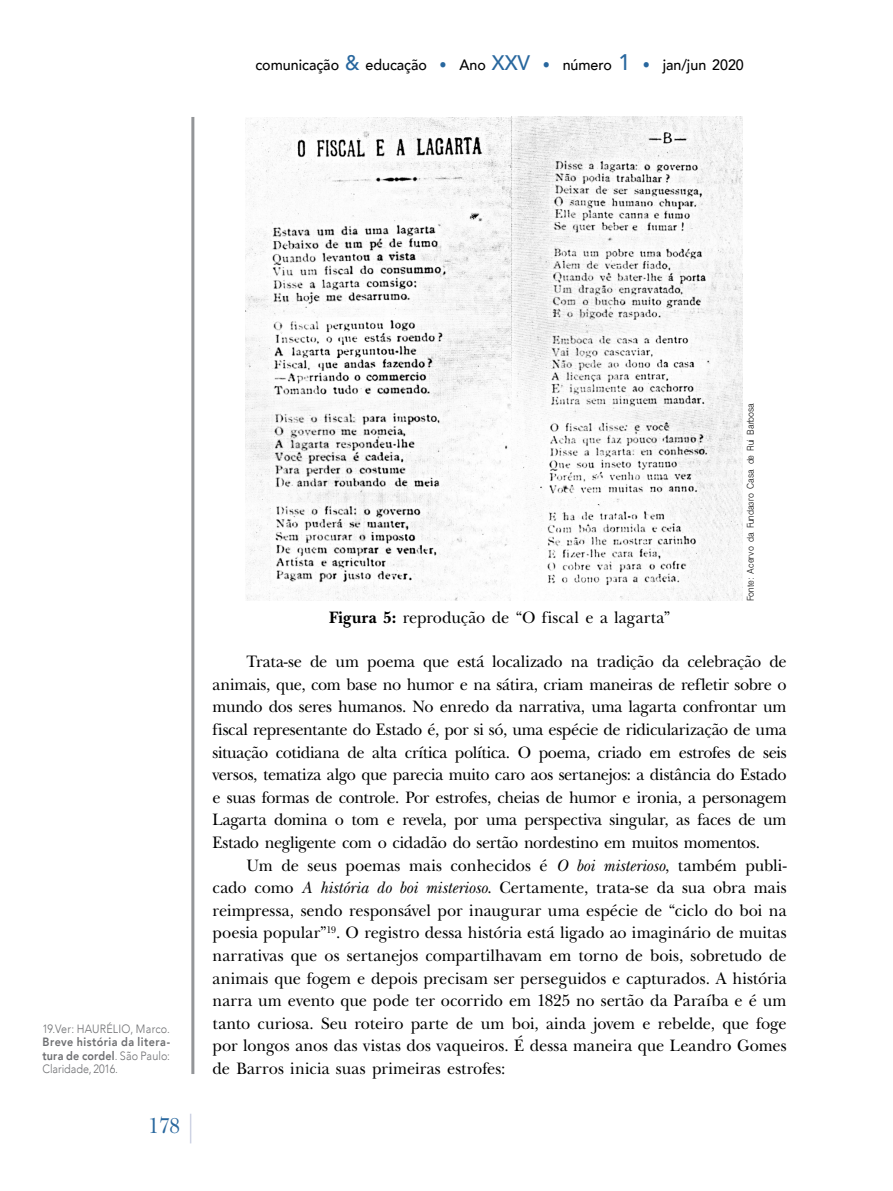
<style>
.page{position:relative;width:893px;height:1191px;background:#fff}
.page>*{position:absolute;margin:0;border:0;box-sizing:border-box;transform-origin:0 0}
.t1{font:22.5px "New Baskerville Std";color:#28679e;scale:.9 1}
.t2{font:17.25px/22.6px "New Baskerville Std";letter-spacing:-.005em;color:#000;text-align:justify;scale:.95 1}
.t3{font:500 15px "Avenir";color:#000;scale:.95 1}
.t4{font:800 12px/13.5px "Avenir";letter-spacing:.04em;color:#6d6e71;text-align:justify;scale:.9 1}
.t5{font:300 12px "Avenir";letter-spacing:.02em;color:#6d6e71;scale:.9 1}
.t6{font:10.5px "Helvetica Light";color:#000;scale:.9 1}
.s1{font-size:21px;color:#28679e}
.s2{color:#28679e}
.s3{font-size:22.5px;color:#28679e}
.s4{font-weight:300}
.s5{font-weight:700}
.s6{font-style:italic}
</style>
<div class="page">
<hr style="left:191px;top:117px;width:3px;height:957px;background:#939598">
<hr style="left:190px;top:1113px;width:1px;height:30px;background:#ced3e4">
<img style="left:246px;top:117px;width:497px;height:484px">
<p class="t3" style="left:255px;top:52px;width:516px">comunicação <span class="s1">&amp;</span> educação <span class="s2">•</span> Ano <span class="s1">XXV</span> <span class="s2">•</span> número <span class="s3">1</span> <span class="s2">•</span> jan/jun 2020</p>
<p class="t5" style="left:43px;top:1021px;width:143px">19.Ver: HAURÉLIO, Marco.</p>
<p class="t4" style="left:43px;top:1035px;width:143px">Breve história da litera&shy;tura de cordel<span class="s4">. São Paulo:<br>Claridade, 2016.</span></p>
<h1 class="t1" style="left:149px;top:1112px;width:37px">178</h1>
<p class="t6" style="left:746px;top:601px;width:222px;rotate:-90deg">Fonte: Acervo da Fundação Casa de Rui Barbosa</p>
<p class="t2" style="left:329px;top:606px;width:361px"><span class="s5">Figura 5:</span> reprodução de “O fiscal e a lagarta”</p>
<p class="t2" style="left:213px;top:650px;width:606px;text-indent:34px">Trata-se de um poema que está localizado na tradição da celebração de animais, que, com base no humor e na sátira, criam maneiras de refletir sobre o mundo dos seres humanos. No enredo da narrativa, uma lagarta confrontar um fiscal representante do Estado é, por si só, uma espécie de ridicularização de uma situação cotidiana de alta crítica política. O poema, criado em estrofes de seis versos, tematiza algo que parecia muito caro aos sertanejos: a distância do Estado e suas formas de controle. Por estrofes, cheias de humor e ironia, a personagem Lagarta domina o tom e revela, por uma perspectiva singular, as faces de um Estado negligente com o cidadão do sertão nordestino em muitos momentos.</p>
<p class="t2" style="left:213px;top:854px;width:606px;text-indent:34px">Um de seus poemas mais conhecidos é <span class="s6">O boi misterioso</span>, também publi&shy;cado como <span class="s6">A história do boi misterioso</span>. Certamente, trata-se da sua obra mais reimpressa, sendo responsável por inaugurar uma espécie de “ciclo do boi na poesia popular”<sup>19</sup>. O registro dessa história está ligado ao imaginário de muitas narrativas que os sertanejos compartilhavam em torno de bois, sobretudo de animais que fogem e depois precisam ser perseguidos e capturados. A história narra um evento que pode ter ocorrido em 1825 no sertão da Paraíba e é um tanto curiosa. Seu roteiro parte de um boi, ainda jovem e rebelde, que foge por longos anos das vistas dos vaqueiros. É dessa maneira que Leandro Gomes de Barros inicia suas primeiras estrofes:</p>
</div>
